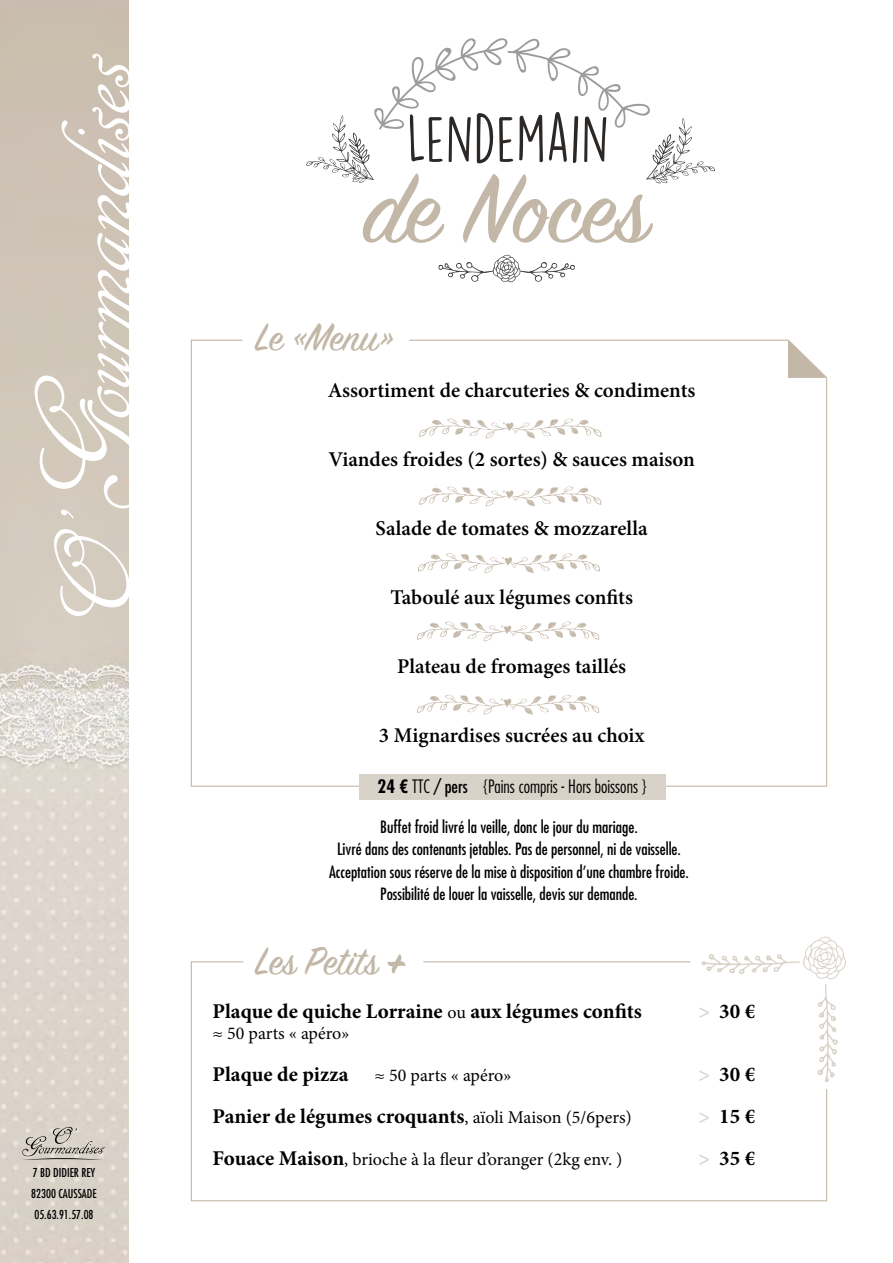
<style>
.page{position:relative;width:893px;height:1263px;background:#fff}
.page>*{position:absolute;margin:0;border:0;box-sizing:border-box;transform-origin:0 0}
.t1{font:108px "Sign Painter House Script";letter-spacing:-.005em;color:#c3b7a7}
.t2{font:60px "DK Lemon Yellow Sun";color:#2c2826}
.t3{font:43.5px "Sign Painter House Script";letter-spacing:-.005em;color:#c3b7a7}
.t4{font:600 21px "Minion Pro";color:#000}
.t5{font:700 21px "Minion Pro";color:#000}
.t6{font:18px "Minion Pro";color:#000}
.t7{font:300 condensed 18px "Futura Std";color:#000}
.t8{font:condensed 16.5px "Futura Std";color:#000}
.t9{font:condensed 12px "Futura Std";color:#000}
.s1{font-weight:700}
.s2{font-weight:400}
.s3{font-size:69px}
.s4{font-weight:400;font-size:18px}
.s5{color:#d9d2c8}
.s6{font-weight:700;font-size:21px}
</style>
<div class="page">
<img style="left:0;top:0;width:128px;height:1263px">
<svg style="left:54px;top:529px;width:75px;height:87px"></svg>
<svg style="left:35px;top:54px;width:94px;height:464px;background:#d5cbbf"></svg>
<svg style="left:190px;top:339px;width:638px;height:448px"></svg>
<svg style="left:190px;top:961px;width:638px;height:241px"></svg>
<svg style="left:438px;top:255px;width:137px;height:27px"></svg>
<svg style="left:306px;top:38px;width:409px;height:146px"></svg>
<svg style="left:419px;top:418px;width:182px;height:21px"></svg>
<svg style="left:419px;top:486px;width:182px;height:21px"></svg>
<svg style="left:418px;top:552px;width:182px;height:21px"></svg>
<svg style="left:417px;top:694px;width:182px;height:21px"></svg>
<svg style="left:417px;top:621px;width:182px;height:21px"></svg>
<div style="left:359px;top:774px;width:306px;height:26px;background:#d9d2c8"></div>
<svg style="left:788px;top:340px;width:38px;height:38px"></svg>
<svg style="left:22px;top:1127px;width:82px;height:33px;background:#c0bab2"></svg>
<hr style="left:423px;top:961px;width:267px;height:1px;background:#c3b7a7">
<svg style="left:701px;top:937px;width:145px;height:145px"></svg>
<p class="t9" style="left:33px;top:1165px;width:64px">7 BD DIDIER REY</p>
<p class="t9" style="left:31px;top:1186px;width:67px">82300 CAUSSADE</p>
<p class="t9" style="left:34px;top:1207px;width:61px">05.63.91.57.08</p>
<p class="t2" style="left:407px;top:102px;width:204px">LENDEMAIN</p>
<p class="t1" style="left:364px;top:143px;width:286px">de Noces</p>
<p class="t3" style="left:255px;top:310px;width:140px">Le «Menu»</p>
<p class="t4" style="left:328px;top:375px;width:369px">Assortiment de charcuteries &amp; condiments</p>
<p class="t4" style="left:328px;top:444px;width:368px">Viandes froides (2 sortes) &amp; sauces maison</p>
<p class="t4" style="left:376px;top:513px;width:274px">Salade de tomates &amp; mozzarella</p>
<p class="t4" style="left:390px;top:582px;width:244px">Taboulé aux légumes confits</p>
<p class="t4" style="left:397px;top:651px;width:230px">Plateau de fromages taillés</p>
<p class="t4" style="left:379px;top:720px;width:267px">3 Mignardises sucrées au choix</p>
<p class="t7" style="left:378px;top:776px;width:271px"><span class="s1">24 €</span> TTC <span class="s2">/ pers</span> {Pains compris - Hors boissons }</p>
<p class="t8" style="left:380px;top:817px;width:259px">Buffet froid livré la veille, donc le jour du mariage.</p>
<p class="t8" style="left:337px;top:839px;width:345px">Livré dans des contenants jetables. Pas de personnel, ni de vaisselle.</p>
<p class="t8" style="left:329px;top:862px;width:361px">Acceptation sous réserve de la mise à disposition d’une chambre froide.</p>
<p class="t8" style="left:380px;top:884px;width:259px">Possibilité de louer la vaisselle, devis sur demande.</p>
<p class="t3" style="left:255px;top:934px;width:151px">Les Petits <span class="s3">+</span></p>
<p class="t5" style="left:213px;top:996px;width:431px">Plaque de quiche Lorraine <span class="s4">ou</span> aux légumes confits</p>
<p class="t5" style="left:699px;top:996px;width:58px"><span class="s5">&gt;</span> 30 €</p>
<p class="t6" style="left:213px;top:1021px;width:138px">≈ 50 parts « apéro»</p>
<p class="t6" style="left:213px;top:1063px;width:300px"><span class="s6">Plaque de pizza</span> ≈ 50 parts « apéro»</p>
<p class="t5" style="left:699px;top:1059px;width:58px"><span class="s5">&gt;</span> 30 €</p>
<p class="t5" style="left:213px;top:1101px;width:421px">Panier de légumes croquants<span class="s4">, aïoli Maison (5/6pers)</span></p>
<p class="t5" style="left:699px;top:1101px;width:58px"><span class="s5">&gt;</span> 15 €</p>
<p class="t6" style="left:213px;top:1147px;width:411px"><span class="s6">Fouace Maison</span>, brioche à la fleur d’oranger (2kg env. )</p>
<p class="t5" style="left:699px;top:1143px;width:58px"><span class="s5">&gt;</span> 35 €</p>
</div>
